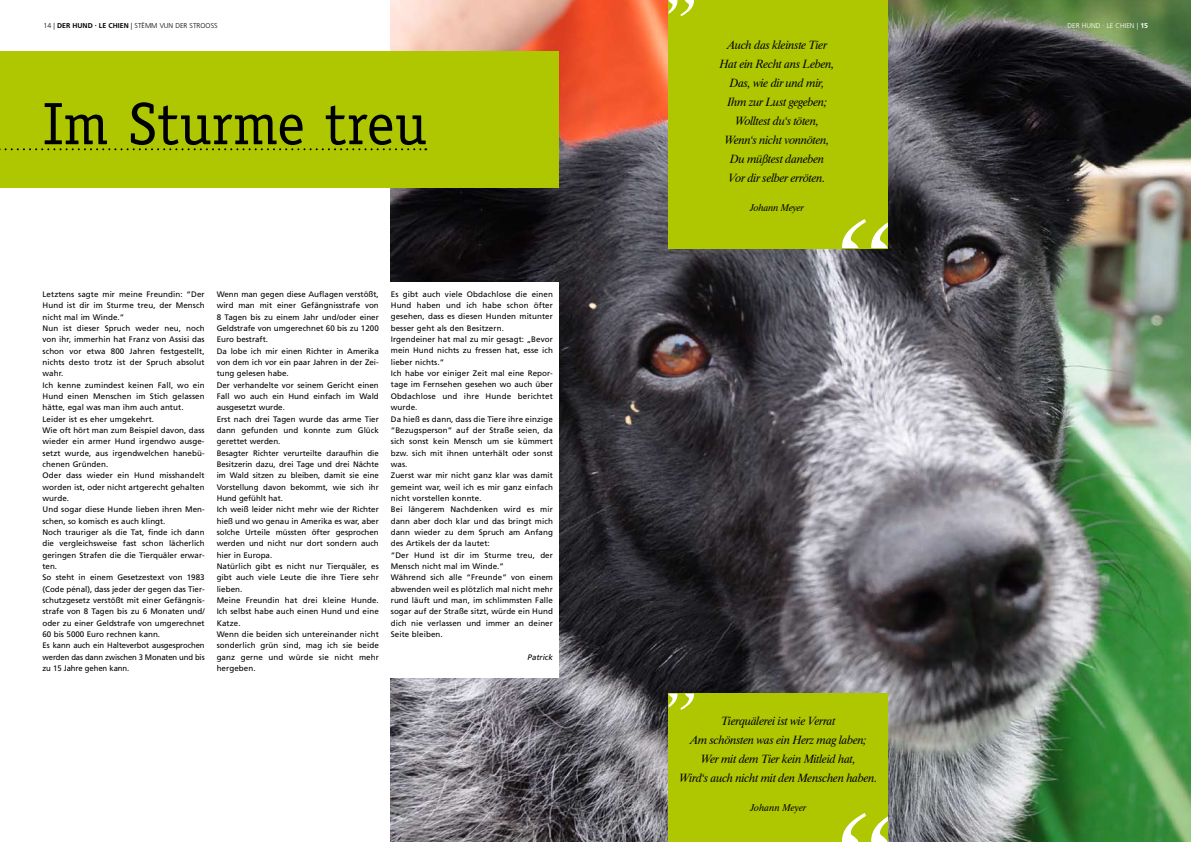
<style>
.page{position:relative;width:1191px;height:842px;background:#fff}
.page>*{position:absolute;margin:0;border:0;box-sizing:border-box;transform-origin:0 0}
.t1{font:60px "Officina Serif";color:#000}
.t2{font:italic 12px/19px "Dutch 801 BT";letter-spacing:-.02em;color:#000;text-align:center;scale:.96 1}
.t3{font:italic 10px "Dutch 801 BT";letter-spacing:-.005em;color:#000;scale:.96 1}
.t4{font:8px/11.3px "Frutiger";letter-spacing:.01em;color:#000}
.t5{font:italic 8px "Frutiger";color:#000}
.t6{font:300 7px "Frutiger";color:#000}
.t7{font:300 7px "Frutiger";color:#fff}
.s1{font-weight:700}
</style>
<div class="page">
<img style="left:391px;top:0;width:800px;height:842px">
<div style="left:342px;top:282px;width:216px;height:395px;background:#fff"></div>
<div style="left:0;top:51px;width:558px;height:137px;background:#aec700"></div>
<svg style="left:0;top:148px;width:426px;height:2px"></svg>
<div style="left:668px;top:694px;width:220px;height:148px;background:#aec700"></div>
<svg style="left:668px;top:694px;width:26px;height:16px"></svg>
<svg style="left:842px;top:813px;width:46px;height:29px"></svg>
<div style="left:668px;top:0;width:220px;height:248px;background:#aec700"></div>
<svg style="left:668px;top:0;width:26px;height:16px"></svg>
<svg style="left:842px;top:219px;width:46px;height:29px"></svg>
<p class="t6" style="left:44px;top:22px;width:172px">14 | <span class="s1">DER HUND </span><sup>.</sup> <span class="s1">LE CHIEN</span> | STËMM VUN DER STROOSS</p>
<h1 class="t1" style="left:43px;top:89px;width:385px">Im Sturme treu</h1>
<p class="t4" style="left:43px;top:288px;width:164px">Letztens sagte mir meine Freundin: “Der Hund ist dir im Sturme treu, der Mensch nicht mal im Winde.”<br>Nun ist dieser Spruch weder neu, noch von ihr, immerhin hat Franz von Assisi das schon vor etwa 800 Jahren festgestellt, nichts desto trotz ist der Spruch absolut wahr.<br>Ich kenne zumindest keinen Fall, wo ein Hund einen Menschen im Stich gelassen hätte, egal was man ihm auch antut.<br>Leider ist es eher umgekehrt.<br>Wie oft hört man zum Beispiel davon, dass wieder ein armer Hund irgendwo ausge&shy;setzt wurde, aus irgendwelchen hanebü&shy;chenen Gründen.<br>Oder dass wieder ein Hund misshandelt worden ist, oder nicht artgerecht gehalten wurde.<br>Und sogar diese Hunde lieben ihren Men&shy;schen, so komisch es auch klingt.<br>Noch trauriger als die Tat, finde ich dann die vergleichsweise fast schon lächerlich geringen Strafen die die Tierquäler erwar&shy;ten.<br>So steht in einem Gesetzestext von 1983 (Code pénal), dass jeder der gegen das Tier&shy;schutzgesetz verstößt mit einer Gefängnis&shy;strafe von 8 Tagen bis zu 6 Monaten und/ oder zu einer Geldstrafe von umgerechnet 60 bis 5000 Euro rechnen kann.<br>Es kann auch ein Halteverbot ausgesprochen werden das dann zwischen 3 Monaten und bis zu 15 Jahre gehen kann.</p>
<p class="t4" style="left:217px;top:288px;width:164px">Wenn man gegen diese Auflagen verstößt, wird man mit einer Gefängnisstrafe von<br>8 Tagen bis zu einem Jahr und/oder einer<br>Geldstrafe von umgerechnet 60 bis zu 1200<br>Euro bestraft.<br>Da lobe ich mir einen Richter in Amerika von dem ich vor ein paar Jahren in der Zei&shy;tung gelesen habe.<br>Der verhandelte vor seinem Gericht einen<br>Fall wo auch ein Hund einfach im Wald ausgesetzt wurde.<br>Erst nach drei Tagen wurde das arme Tier dann gefunden und konnte zum Glück gerettet werden.<br>Besagter Richter verurteilte daraufhin die<br>Besitzerin dazu, drei Tage und drei Nächte im Wald sitzen zu bleiben, damit sie eine<br>Vorstellung davon bekommt, wie sich ihr<br>Hund gefühlt hat.<br>Ich weiß leider nicht mehr wie der Richter hieß und wo genau in Amerika es war, aber solche Urteile müssten öfter gesprochen werden und nicht nur dort sondern auch hier in Europa.<br>Natürlich gibt es nicht nur Tierquäler, es gibt auch viele Leute die ihre Tiere sehr lieben.<br>Meine Freundin hat drei kleine Hunde.<br>Ich selbst habe auch einen Hund und eine<br>Katze.<br>Wenn die beiden sich untereinander nicht sonderlich grün sind, mag ich sie beide ganz gerne und würde sie nicht mehr hergeben.</p>
<p class="t4" style="left:391px;top:288px;width:164px">Es gibt auch viele Obdachlose die einen Hund haben und ich habe schon öfter gesehen, dass es diesen Hunden mitunter besser geht als den Besitzern.<br>Irgendeiner hat mal zu mir gesagt: „Bevor mein Hund nichts zu fressen hat, esse ich lieber nichts.”<br>Ich habe vor einiger Zeit mal eine Repor&shy;tage im Fernsehen gesehen wo auch über Obdachlose und ihre Hunde berichtet wurde.<br>Da hieß es dann, dass die Tiere ihre einzige “Bezugsperson” auf der Straße seien, da sich sonst kein Mensch um sie kümmert bzw. sich mit ihnen unterhält oder sonst was.<br>Zuerst war mir nicht ganz klar was damit gemeint war, weil ich es mir ganz einfach nicht vorstellen konnte.<br>Bei längerem Nachdenken wird es mir dann aber doch klar und das bringt mich dann wieder zu dem Spruch am Anfang des Artikels der da lautet:<br>“Der Hund ist dir im Sturme treu, der Mensch nicht mal im Winde.”<br>Während sich alle “Freunde” von einem abwenden weil es plötzlich mal nicht mehr rund läuft und man, im schlimmsten Falle sogar auf der Straße sitzt, würde ein Hund dich nie verlassen und immer an deiner Seite bleiben.</p>
<p class="t5" style="left:527px;top:652px;width:27px">Patrick</p>
<h2 class="t2" style="left:720px;top:35px;width:121px">Auch das kleinste Tier<br>Hat ein Recht ans Leben,<br>Das, wie dir und mir,<br>Ihm zur Lust gegeben;<br>Wolltest du‘s töten,<br>Wenn‘s nicht vonnöten,<br>Du müßtest daneben<br>Vor dir selber erröten.</h2>
<p class="t3" style="left:750px;top:202px;width:57px">Johann Meyer</p>
<h2 class="t2" style="left:679px;top:712px;width:208px">Tierquälerei ist wie Verrat<br>Am schönsten was ein Herz mag laben;<br>Wer mit dem Tier kein Mitleid hat,<br>Wird‘s auch nicht mit den Menschen haben.</h2>
<p class="t3" style="left:750px;top:802px;width:60px">Johann Meyer</p>
<p class="t7" style="left:1067px;top:22px;width:82px">DER HUND . LE CHIEN | <span class="s1">15</span></p>
</div>
